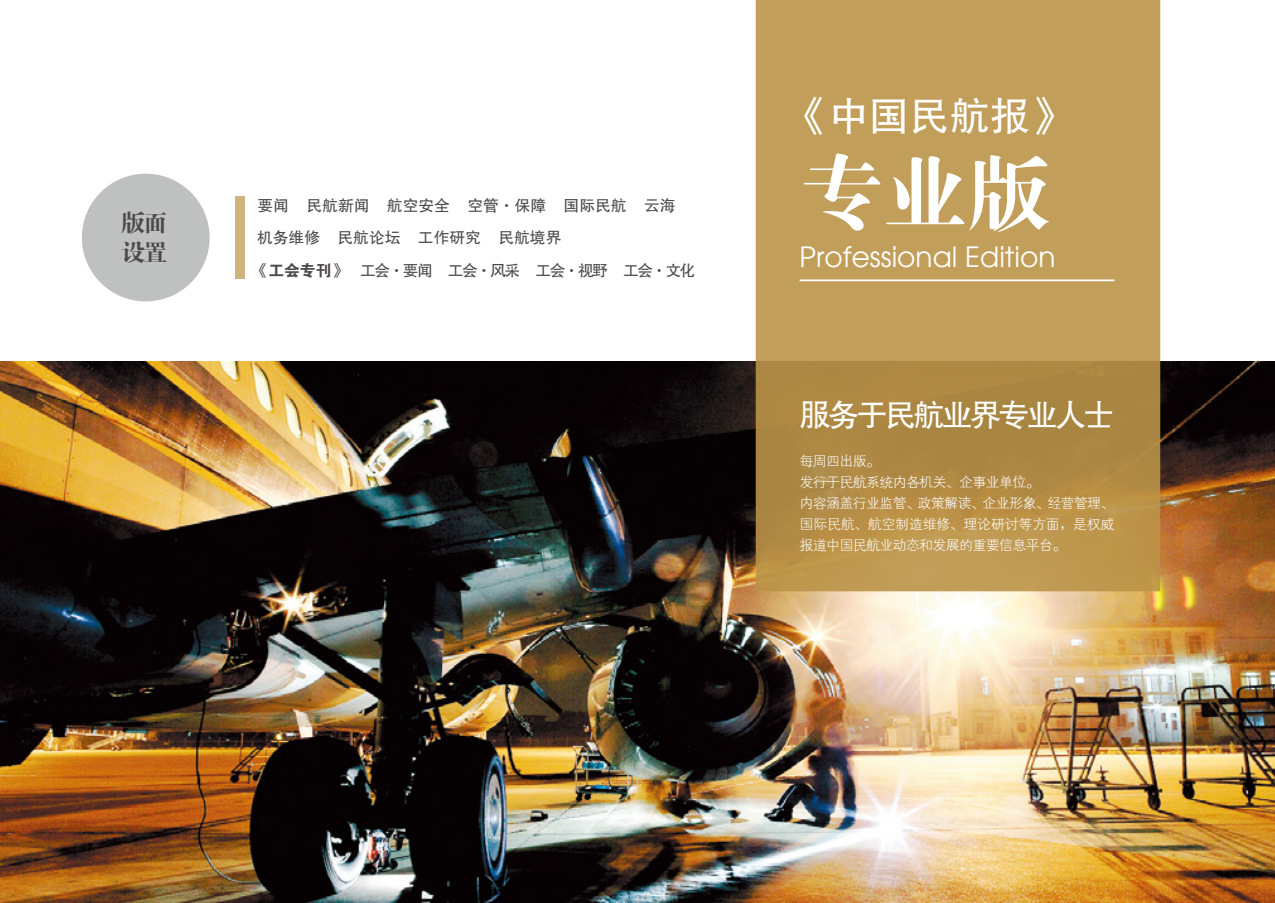
<style>
.page{position:relative;width:1275px;height:903px;background:#fff}
.page>*{position:absolute;margin:0;border:0;box-sizing:border-box;transform-origin:0 0}
.t1{font:84px "FZDBSJW GB1 0";color:#fff}
.t2{font:40.25px "FZHTJW GB1 0";color:#fff}
.t3{font:31.5px "FZHTJW GB1 0";letter-spacing:-.1em;color:#fff}
.t4{font:28px "Avant Garde";color:#fff}
.t5{font:24.5px/29.4px "FZDBSJW GB1 0";color:#4c4948}
.t6{font:15.75px/32.9px "FZHTJW GB1 0";color:#4c4948}
.t7{font:14px/21px "FZXH1 JW GB1 0";letter-spacing:-.05em;color:#fff}
.s1{font-family:"FZDHTJW GB1 0"}
</style>
<div class="page">
<img style="left:0;top:362px;width:1275px;height:541px">
<svg style="left:756px;top:0;width:404px;height:591px;background:#bb9752"></svg>
<hr style="left:800px;top:279px;width:314px;height:2px;background:#fff">
<div style="left:82px;top:174px;width:128px;height:127px;background:#bfc0c0;border-radius:50%"></div>
<div style="left:235px;top:196px;width:10px;height:83px;background:#cfb47f"></div>
<h3 class="t5" style="left:121px;top:209px;width:48px">版面设置</h3>
<p class="t6" style="left:253px;top:189px;width:444px;text-indent:5px">要闻 民航新闻 航空安全 空管·保障 国际民航 云海<br>机务维修 民航论坛 工作研究 民航境界<br><span class="s1">《工会专刊》</span> 工会·要闻 工会·风采 工会·视野 工会·文化</p>
<h2 class="t2" style="left:788px;top:94px;width:283px">《中国民航报》</h2>
<h1 class="t1" style="left:800px;top:149px;width:253px">专业版</h1>
<h3 class="t4" style="left:800px;top:240px;width:257px">Professional Edition</h3>
<h3 class="t3" style="left:800px;top:398px;width:316px">服务于民航业界专业人士</h3>
<p class="t7" style="left:800px;top:451px;width:316px">每周四出版。<br>发行于民航系统内各机关、企事业单位。<br>内容涵盖行业监管、政策解读、企业形象、经营管理、国际民航、航空制造维修、理论研讨等方面，是权威报道中国民航业动态和发展的重要信息平台。</p>
</div>
